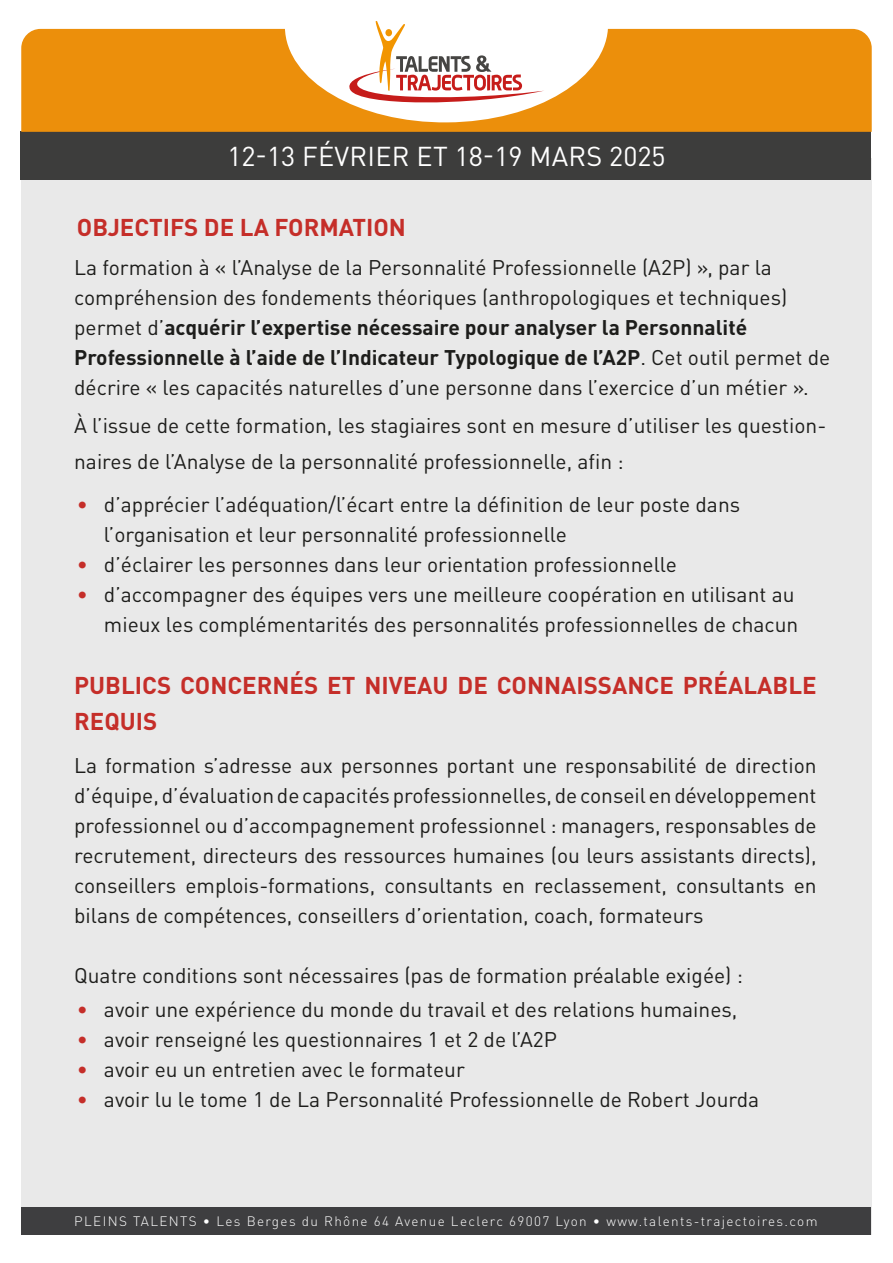
<style>
.page{position:relative;width:893px;height:1263px;background:#fff}
.page>*{position:absolute;margin:0;border:0;box-sizing:border-box;transform-origin:0 0}
.t1{font:27px "DIN Pro";letter-spacing:.01em;color:#fff}
.t2{font:700 24px/36px "DIN Pro";color:#c52e29}
.t3{font:21px/30px "DIN Pro";color:#1d1d1b}
.t4{font:300 13.5px "DIN Pro";letter-spacing:.1em;color:#fff}
.s1{font-weight:700}
.s2{color:#c52e29}
</style>
<div class="page">
<div style="left:21px;top:158px;width:851px;height:1076px;background:#e9e9e9"></div>
<div style="left:20px;top:132px;width:851px;height:48px;background:#3d3d3c"></div>
<div style="left:21px;top:29px;width:851px;height:103px;background:#ec8f0b"></div>
<div style="left:21px;top:1207px;width:850px;height:27px;background:#3e3e40"></div>
<svg style="left:284px;top:21px;width:324px;height:102px"></svg>
<p class="t1" style="left:227px;top:135px;width:440px">12-13 FÉVRIER ET 18-19 MARS 2025</p>
<p class="t2" style="left:77px;top:207px;width:331px">OBJECTIFS DE LA FORMATION</p>
<p class="t3" style="left:74px;top:250px;width:758px">La formation à « l’Analyse de la Personnalité Professionnelle (A2P) », par la compréhension des fondements théoriques (anthropologiques et techniques) permet d’<span class="s1">acquérir l’expertise nécessaire pour analyser la Personnalité Professionnelle à l’aide de l’Indicateur Typologique de l’A2P</span>. Cet outil permet de décrire « les capacités naturelles d’une personne dans l’exercice d’un métier ».</p>
<p class="t3" style="left:74px;top:406px;width:754px;line-height:36px">À l’issue de cette formation, les stagiaires sont en mesure d’utiliser les question&shy;naires de l’Analyse de la personnalité professionnelle, afin :</p>
<p class="t3" style="left:104px;top:487px;width:638px;text-indent:-27px"><span class="s2">•</span> d’apprécier l’adéquation/l’écart entre la définition de leur poste dans l’organisation et leur personnalité professionnelle</p>
<p class="t3" style="left:77px;top:547px;width:601px"><span class="s2">•</span> d’éclairer les personnes dans leur orientation professionnelle</p>
<p class="t3" style="left:77px;top:577px;width:723px;text-align:right"><span class="s2">•</span> d’accompagner des équipes vers une meilleure coopération en utilisant au mieux les complémentarités des personnalités professionnelles de chacun</p>
<p class="t2" style="left:74px;top:665px;width:744px">PUBLICS CONCERNÉS ET NIVEAU DE CONNAISSANCE PRÉALABLE<br>REQUIS</p>
<p class="t3" style="left:74px;top:748px;width:744px;text-align:justify">La formation s’adresse aux personnes portant une responsabilité de direction d’équipe, d’évaluation de capacités professionnelles, de conseil en développement professionnel ou d’accompagnement professionnel : managers, responsables de recrutement, directeurs des ressources humaines (ou leurs assistants directs), conseillers emplois-formations, consultants en reclassement, consultants en bilans de compétences, conseillers d’orientation, coach, formateurs</p>
<p class="t3" style="left:74px;top:958px;width:670px">Quatre conditions sont nécessaires (pas de formation préalable exigée) :</p>
<p class="t3" style="left:77px;top:992px;width:662px"><span class="s2">•</span> avoir une expérience du monde du travail et des relations humaines,</p>
<p class="t3" style="left:77px;top:1022px;width:482px"><span class="s2">•</span> avoir renseigné les questionnaires 1 et 2 de l’A2P</p>
<p class="t3" style="left:77px;top:1052px;width:389px"><span class="s2">•</span> avoir eu un entretien avec le formateur</p>
<p class="t3" style="left:77px;top:1082px;width:684px"><span class="s2">•</span> avoir lu le tome 1 de La Personnalité Professionnelle de Robert Jourda</p>
<p class="t4" style="left:74px;top:1210px;width:745px">PLEINS TALENTS • Les Berges du Rhône 64 Avenue Leclerc 69007 Lyon • www.talents-trajectoires.com</p>
</div>
